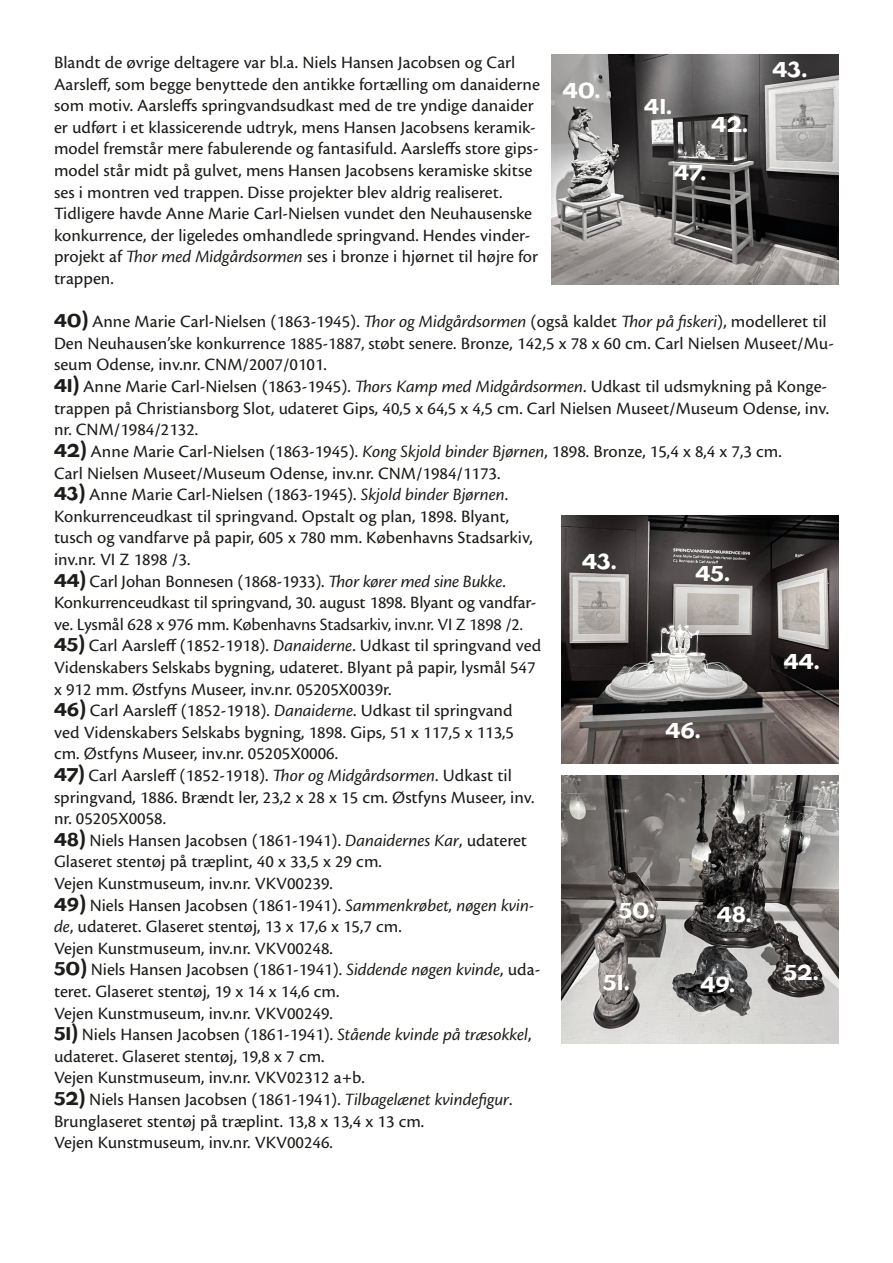
<style>
.page{position:relative;width:893px;height:1263px;background:#fff}
.page>*{position:absolute;margin:0;border:0;box-sizing:border-box;transform-origin:0 0}
.t1{font:700 21px "Engelhardt BETAV.2";color:#fff}
.t2{font:18px/21.6px "Cronos Pro Capt";color:#1d1d1b}
.t3{font:18px "Cronos Pro";letter-spacing:-.01em;color:#1d1d1b}
.s1{font-family:"Cronos Pro";font-style:italic}
.s2{font-family:"Engelhardt BETAV.2";font-weight:700}
.s3{font-family:"Cronos Pro"}
.s4{font-family:"Cronos Pro Capt"}
</style>
<div class="page">
<img style="left:552px;top:54px;width:287px;height:231px">
<img style="left:562px;top:516px;width:277px;height:247px">
<img style="left:562px;top:776px;width:277px;height:268px">
<p class="t2" style="left:54px;top:52px;width:487px">Blandt de øvrige deltagere var bl.a. Niels Hansen Jacobsen og Carl Aarsleff, som begge benyttede den antikke fortælling om danaiderne som motiv. Aarsleffs springvandsudkast med de tre yndige danaider er udført i et klassicerende udtryk, mens Hansen Jacobsens keramik&shy;model fremstår mere fabulerende og fantasifuld. Aarsleffs store gips&shy;model står midt på gulvet, mens Hansen Jacobsens keramiske skitse ses i montren ved trappen. Disse projekter blev aldrig realiseret.<br>Tidligere havde Anne Marie Carl-Nielsen vundet den Neuhausenske konkurrence, der ligeledes omhandlede springvand. Hendes vinder&shy;projekt af <span class="s1">Thor med Midgårdsormen</span> ses i bronze i hjørnet til højre for trappen.</p>
<p class="t2" style="left:54px;top:311px;width:781px"><span class="s2">40)</span> Anne Marie Carl-Nielsen (1863-1945). <span class="s1">Thor og Midgårdsormen</span> (også kaldet <span class="s1">Thor på fiskeri</span>), modelleret til<br>Den Neuhausen’ske konkurrence <span class="s3">1885-1887, støbt senere</span>. Bronze, 142,5 x 78 x 60 cm. Carl Nielsen Museet/Mu&shy;seum Odense, inv.nr. CNM/2007/0101.</p>
<p class="t2" style="left:54px;top:376px;width:777px;text-align:justify"><span class="s2">41)</span> Anne Marie Carl-Nielsen (1863-1945). <span class="s1">Thors Kamp med Midgårdsormen</span>. Udkast til udsmykning på Konge&shy;trappen på Christiansborg Slot, <span class="s3">uda</span>teret Gips, 40,5 x 64,5 x 4,5 cm. Carl Nielsen Museet/Museum Odense, inv. nr. CNM/1984/2132.</p>
<p class="t2" style="left:54px;top:441px;width:729px"><span class="s2">42)</span> Anne Marie Carl-Nielsen (1863-1945). <span class="s1">Kong Skjold binder Bjørnen</span>, 1898. Bronze, 15,4 x 8,4 x 7,3 cm.<br>Carl Nielsen Museet/Museum Odense, inv.nr. CNM/1984/1173.</p>
<p class="t2" style="left:54px;top:484px;width:480px"><span class="s2">43)</span> Anne Marie Carl-Nielsen (1863-1945). <span class="s1">Skjold binder Bjørnen</span>.<br>Konkurrenceudkast til springvand. Opstalt og plan, 1898. Blyant, tusch og vandfarve på papir, 605 x 780 mm. Københavns Stadsarkiv, inv.nr. VI Z 1898 /3.</p>
<p class="t2" style="left:54px;top:570px;width:484px"><span class="s2">44)</span> Carl Johan Bonnesen (1868-1933). <span class="s1">Thor kører med sine Bukke</span>.<br>Konkurrenceudkast til springvand, 30. august 1898. Blyant og vandfar-</p>
<p class="t3" style="left:54px;top:614px;width:470px"><span class="s4">ve. Lysmål 628 x 976 mm.</span> Københavns Stadsarkiv, inv.nr. VI Z 1898 /2.</p>
<p class="t2" style="left:54px;top:635px;width:489px"><span class="s2">45)</span> Carl Aarsleff (1852-1918). <span class="s1">Danaiderne</span>. Udkast til springvand ved<br>Videnskabers Selskabs bygning, udateret. Blyant på papir, lysmål 547 x 912 mm. Østfyns Museer, inv.nr. 05205X0039r.</p>
<p class="t2" style="left:54px;top:700px;width:462px;text-align:justify"><span class="s2">46)</span> Carl Aarsleff (1852-1918). <span class="s1">Danaiderne</span>. Udkast til springvand ved Videnskabers Selskabs bygning, 1898. Gips, 51 x 117,5 x 113,5 cm. Østfyns Museer, inv.nr. 05205X0006.</p>
<p class="t2" style="left:54px;top:765px;width:482px"><span class="s2">47)</span> Carl Aarsleff (1852-1918). <span class="s1">Thor og Midgårdsormen</span>. Udkast til springvand, 1886. Brændt ler, 23,2 x 28 x 15 cm. Østfyns Museer, inv. nr. 05205X0058.</p>
<p class="t2" style="left:54px;top:829px;width:475px"><span class="s2">48)</span> Niels Hansen Jacobsen (1861-1941). <span class="s1">Danaidernes Kar</span>, udateret<br>Glaseret stentøj på træplint, 40 x 33,5 x 29 cm.<br>Vejen Kunstmuseum, inv.nr. VKV00239.</p>
<p class="t2" style="left:54px;top:894px;width:481px"><span class="s2">49)</span> Niels Hansen Jacobsen (1861-1941). <span class="s1">Sammenkrøbet, nøgen kvin&shy;de</span>, udateret. Glaseret stentøj, 13 x 17,6 x 15,7 cm.<br>Vejen Kunstmuseum, inv.nr. VKV00248.</p>
<p class="t2" style="left:54px;top:959px;width:488px"><span class="s2">50)</span> Niels Hansen Jacobsen (1861-1941). <span class="s1">Siddende nøgen kvinde</span>, uda&shy;teret. Glaseret stentøj, 19 x 14 x 14,6 cm.<br>Vejen Kunstmuseum, inv.nr. VKV00249.</p>
<p class="t2" style="left:54px;top:1024px;width:479px"><span class="s2">51)</span> Niels Hansen Jacobsen (1861-1941). <span class="s1">Stående kvinde på træsokkel</span>, udateret. Glaseret stentøj, 19,8 x 7 cm.<br>Vejen Kunstmuseum, inv.nr. VKV02312 a+b.</p>
<p class="t2" style="left:54px;top:1089px;width:460px"><span class="s2">52)</span> Niels Hansen Jacobsen (1861-1941). <span class="s1">Tilbagelænet kvindefigur</span>.<br>Brunglaseret stentøj på træplint. 13,8 x 13,4 x 13 cm.<br>Vejen Kunstmuseum, inv.nr. VKV00246.</p>
<p class="t1" style="left:772px;top:54px;width:36px">43.</p>
<p class="t1" style="left:563px;top:76px;width:39px">40.</p>
<p class="t1" style="left:644px;top:91px;width:29px">41.</p>
<p class="t1" style="left:711px;top:109px;width:38px">42.</p>
<p class="t1" style="left:674px;top:158px;width:34px">47.</p>
<p class="t1" style="left:582px;top:546px;width:36px">43.</p>
<p class="t1" style="left:695px;top:559px;width:36px">45.</p>
<p class="t1" style="left:784px;top:646px;width:37px">44.</p>
<p class="t1" style="left:665px;top:716px;width:37px">46.</p>
<p class="t1" style="left:619px;top:896px;width:38px">50.</p>
<p class="t1" style="left:717px;top:900px;width:36px">48.</p>
<p class="t1" style="left:784px;top:957px;width:36px">52.</p>
<p class="t1" style="left:603px;top:967px;width:28px">51.</p>
<p class="t1" style="left:700px;top:969px;width:36px">49.</p>
</div>
